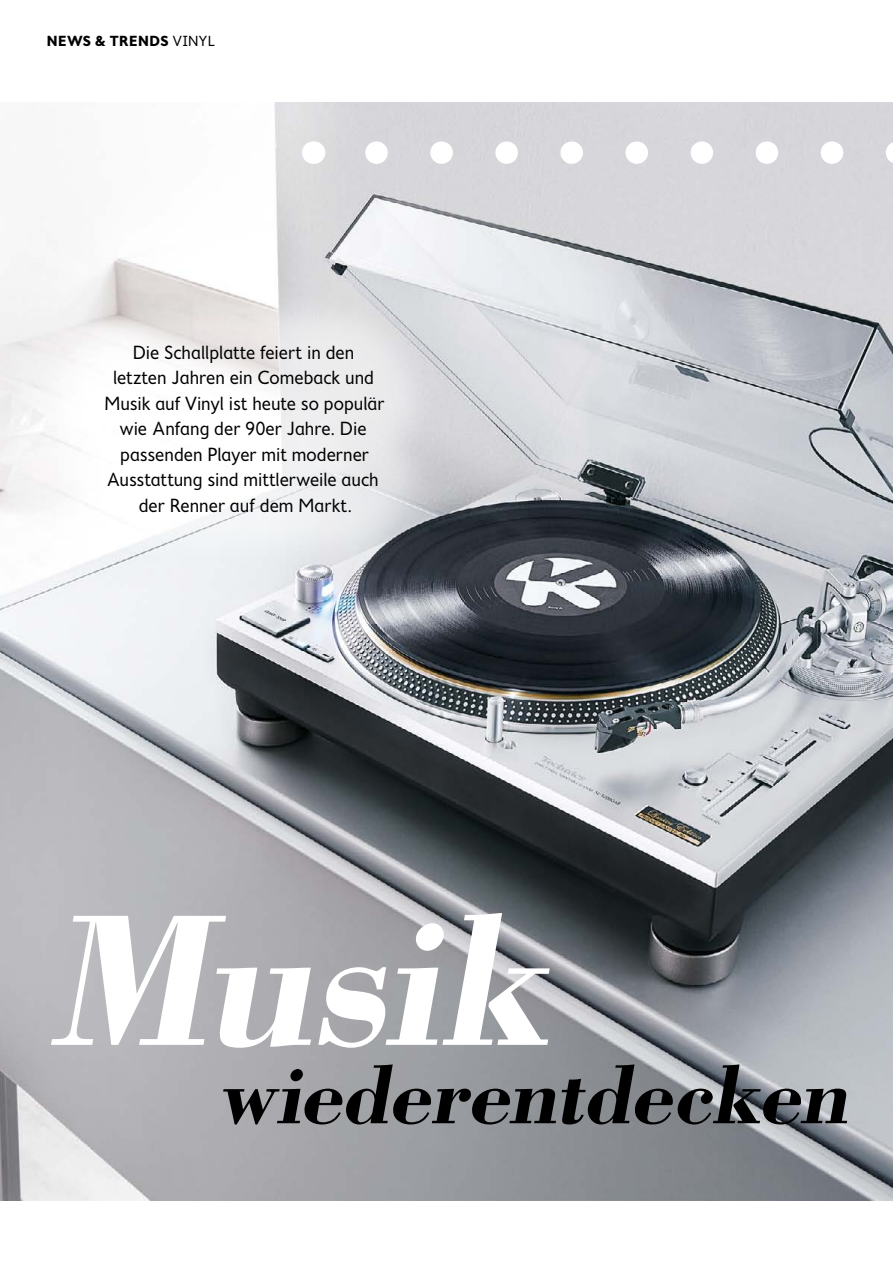
<style>
.page{position:relative;width:893px;height:1263px;background:#fff}
.page>*{position:absolute;margin:0;border:0;box-sizing:border-box;transform-origin:0 0}
.t1{font:italic 700 193.2px "Bodoni Std";color:#fff}
.t2{font:italic 700 86.1px "Bodoni Std";color:#000}
.t3{font:19.5px/25.5px "Fiendstar";letter-spacing:-.015em;color:#000;text-align:center}
.t4{font:700 15px "Fiendstar";letter-spacing:.02em;color:#000}
.s1{font-weight:400}
</style>
<div class="page">
<img style="left:0;top:102px;width:893px;height:1098px">
<div style="left:49px;top:288px;width:392px;height:281px;background:#fff;opacity:.47"></div>
<svg style="left:346px;top:141px;width:547px;height:23px"></svg>
<svg style="left:313px;top:141px;width:1px;height:23px"></svg>
<p class="t4" style="left:47px;top:32px;width:170px">NEWS &amp; TRENDS <span class="s1">Vinyl</span></p>
<p class="t3" style="left:105px;top:340px;width:282px">Die Schallplatte feiert in den letzten Jahren ein Comeback und<br>Musik auf Vinyl ist heute so populär wie Anfang der 90er Jahre. Die passenden Player mit moderner<br>Ausstattung sind mittlerweile auch der Renner auf dem Markt.</p>
<h1 class="t1" style="left:47px;top:860px;width:544px">Musik</h1>
<h2 class="t2" style="left:217px;top:1041px;width:650px">wiederentdecken</h2>
</div>
